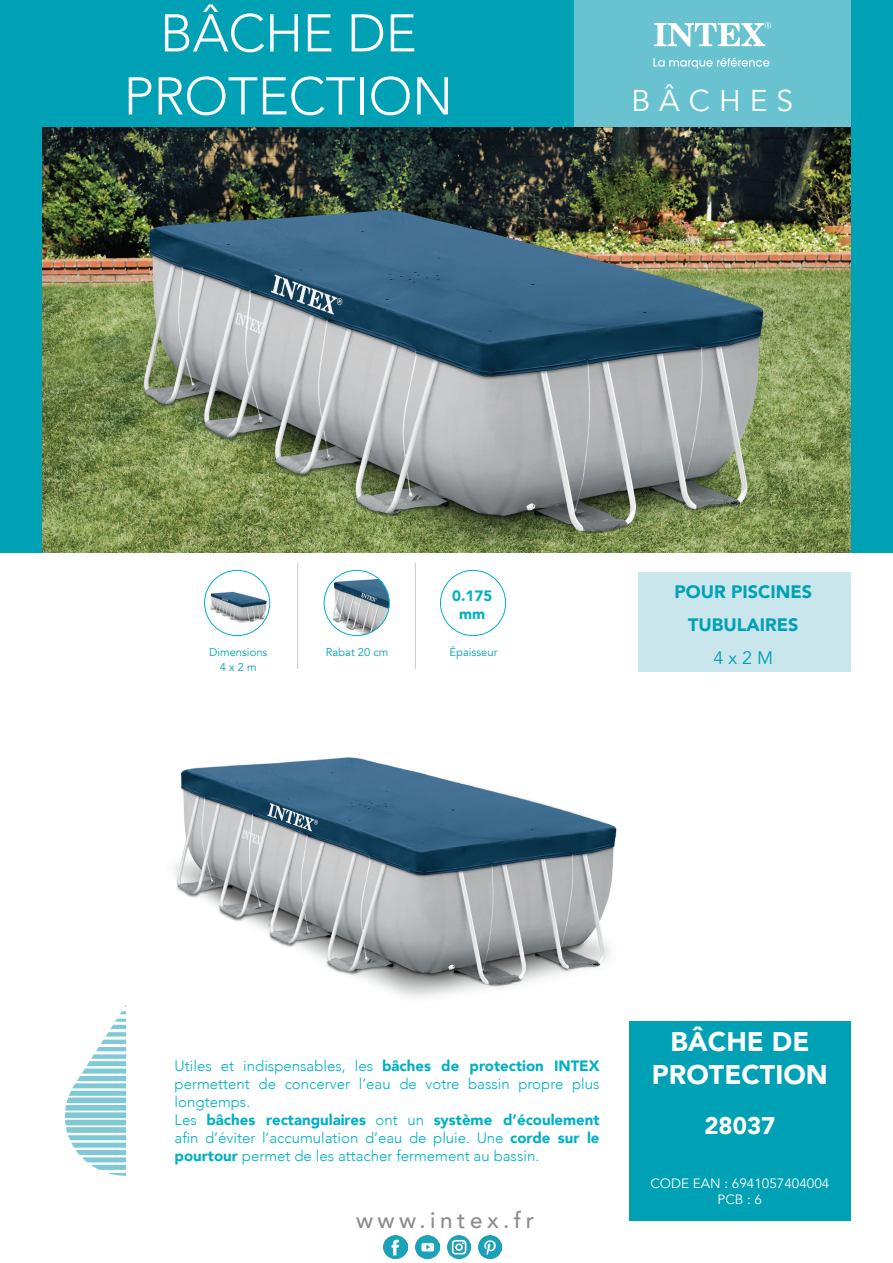
<style>
.page{position:relative;width:893px;height:1263px;background:#fff}
.page>*{position:absolute;margin:0;border:0;box-sizing:border-box;transform-origin:0 0}
.t1{font:300 52.5px/63px "Avenir";letter-spacing:-.005em;color:#fff;text-align:center}
.t2{font:30px "Avenir";letter-spacing:.3em;color:#fff}
.t3{font:900 27px/32.4px "Avenir";color:#fff;text-align:center}
.t4{font:900 24px "Avenir";color:#fff}
.t5{font:500 22.5px "Avenir";letter-spacing:.2em;color:#8a8c8f}
.t6{font:900 18px/33px "Avenir";color:#00a1b4;text-align:center}
.t7{font:18px "Avenir";color:#00a1b4}
.t8{font:300 15px/18px "Avenir";color:#00b0c5}
.t9{font:900 15px/18px "Avenir";color:#00b0c5;text-align:center}
.t10{font:13.5px/16.2px "Avenir";color:#fff;text-align:center}
.t11{font:11.25px/15px "Avenir";color:#00a1b4;text-align:center}
.s1{font-weight:900}
</style>
<div class="page">
<div style="left:621px;top:1020px;width:229px;height:200px;background:#00a1b4"></div>
<div style="left:43px;top:1015px;width:586px;height:211px;background:#fff"></div>
<div style="left:0;top:0;width:893px;height:553px;background:#00a1b4"></div>
<div style="left:574px;top:0;width:276px;height:128px;background:#68c2cf"></div>
<svg style="left:65px;top:1005px;width:61px;height:171px"></svg>
<svg style="left:654px;top:22px;width:117px;height:24px"></svg>
<svg style="left:653px;top:57px;width:116px;height:12px"></svg>
<img style="left:43px;top:128px;width:807px;height:425px">
<hr style="left:297px;top:563px;width:1px;height:106px;background:#c7c8ca">
<hr style="left:415px;top:563px;width:1px;height:106px;background:#c7c8ca">
<div style="left:638px;top:572px;width:212px;height:100px;background:#c9e6ec"></div>
<img style="left:174px;top:757px;width:443px;height:240px">
<svg style="left:205px;top:570px;width:65px;height:66px"></svg>
<img style="left:205px;top:576px;width:65px;height:51px">
<div style="left:204px;top:570px;width:66px;height:66px;border:1px solid #00b0c5;border-radius:50%"></div>
<img style="left:324px;top:570px;width:65px;height:66px;border-radius:33px">
<div style="left:324px;top:570px;width:66px;height:66px;border:1px solid #00b0c5;border-radius:50%"></div>
<img style="left:384px;top:1235px;width:23px;height:24px">
<img style="left:416px;top:1235px;width:23px;height:24px">
<img style="left:448px;top:1235px;width:23px;height:24px">
<img style="left:478px;top:1235px;width:24px;height:24px">
<div style="left:440px;top:570px;width:66px;height:66px;border:1px solid #00b0c5;border-radius:50%"></div>
<h1 class="t1" style="left:124px;top:2px;width:331px">BÂCHE DE<br>PROTECTION</h1>
<h2 class="t2" style="left:631px;top:83px;width:163px">BÂCHES</h2>
<p class="t11" style="left:209px;top:645px;width:60px">Dimensions<br>4 x 2 m</p>
<p class="t11" style="left:326px;top:645px;width:64px">Rabat 20 cm</p>
<p class="t9" style="left:452px;top:587px;width:41px">0.175 mm</p>
<p class="t11" style="left:450px;top:645px;width:49px">Épaisseur</p>
<p class="t6" style="left:674px;top:575px;width:139px">POUR PISCINES<br>TUBULAIRES</p>
<p class="t7" style="left:713px;top:647px;width:61px">4 x 2 M</p>
<p class="t8" style="left:175px;top:1056px;width:426px">Utiles et indispensables, les <span class="s1">bâches de protection INTEX </span>permettent de concerver l’eau de votre bassin propre plus longtemps.<br>Les <span class="s1">bâches rectangulaires</span> ont un <span class="s1">système d’écoulement </span>afin d’éviter l’accumulation d’eau de pluie. Une <span class="s1">corde sur le pourtour</span> permet de les attacher fermement au bassin.</p>
<h3 class="t5" style="left:356px;top:1201px;width:180px">www.intex.fr</h3>
<h3 class="t3" style="left:652px;top:1025px;width:177px">BÂCHE DE<br>PROTECTION</h3>
<h3 class="t4" style="left:704px;top:1105px;width:73px">28037</h3>
<p class="t10" style="left:650px;top:1175px;width:181px">CODE EAN : 6941057404004<br>PCB : 6</p>
</div>
